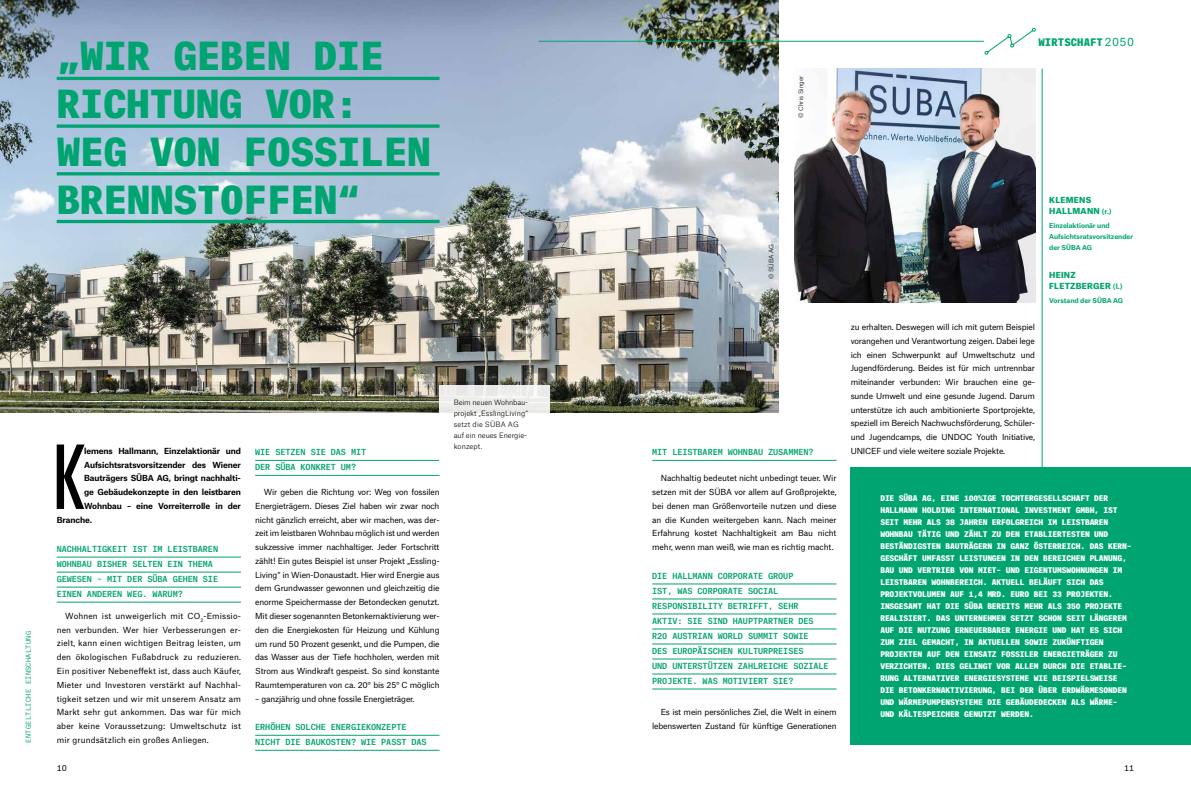
<style>
.page{position:relative;width:1191px;height:794px;background:#fff}
.page>*{position:absolute;margin:0;border:0;box-sizing:border-box;transform-origin:0 0}
.t1{font:500 92px "Tungsten";color:#000}
.t2{font:900 37.1px/47.7px "Atlas Typewriter";letter-spacing:-.01em;color:#00a470}
.t3{font:900 10px "Atlas Typewriter";letter-spacing:.005em;color:#00a470}
.t4{font:8px/13.8px "Atlas Grotesk";letter-spacing:-.02em;color:#000;text-align:justify}
.t5{font:500 8px/15px "Atlas Typewriter";letter-spacing:-.01em;color:#00a470}
.t6{font:700 8px "Atlas Grotesk";letter-spacing:-.01em;color:#000}
.t7{font:900 8px/11px "Atlas Grotesk";letter-spacing:.03em;color:#00a470}
.t8{font:8px "Atlas Typewriter";color:#000}
.t9{font:900 7.5px/12px "Atlas Typewriter";letter-spacing:-.02em;color:#fff}
.t10{font:300 7px/11px "Atlas Grotesk";color:#000}
.t11{font:700 6.5px/11px "Atlas Grotesk";letter-spacing:-.005em;color:#00a470}
.t12{font:6.5px "Atlas Typewriter";letter-spacing:.05em;color:#00a470}
.t13{font:300 6px "Atlas Grotesk";color:#000}
.s1{font-weight:400;font-size:11px}
.s2{font-weight:700;font-size:7px}
</style>
<div class="page">
<img style="left:0;top:0;width:779px;height:413px">
<div style="left:850px;top:467px;width:341px;height:278px;background:#00a470"></div>
<img style="left:794px;top:69px;width:241px;height:233px">
<hr style="left:1041px;top:69px;width:1px;height:673px;background:#00a470">
<hr style="left:57px;top:77px;width:382px;height:3px;background:#00a470">
<svg style="left:57px;top:124px;width:382px;height:4px;background:#1ca881"></svg>
<hr style="left:57px;top:172px;width:382px;height:3px;background:#00a470">
<hr style="left:57px;top:220px;width:382px;height:3px;background:#00a470">
<hr style="left:57px;top:557px;width:184px;height:1px;background:#00a470">
<hr style="left:57px;top:572px;width:184px;height:1px;background:#00a470">
<hr style="left:57px;top:587px;width:184px;height:1px;background:#00a470">
<hr style="left:57px;top:602px;width:184px;height:1px;background:#00a470">
<hr style="left:255px;top:460px;width:184px;height:1px;background:#00a470">
<hr style="left:255px;top:475px;width:184px;height:1px;background:#00a470">
<hr style="left:255px;top:735px;width:184px;height:1px;background:#00a470">
<hr style="left:255px;top:750px;width:184px;height:1px;background:#00a470">
<hr style="left:652px;top:460px;width:184px;height:1px;background:#00a470">
<hr style="left:652px;top:583px;width:184px;height:1px;background:#00a470">
<hr style="left:652px;top:598px;width:184px;height:1px;background:#00a470">
<hr style="left:652px;top:613px;width:184px;height:1px;background:#00a470">
<hr style="left:652px;top:628px;width:184px;height:1px;background:#00a470">
<hr style="left:652px;top:643px;width:184px;height:1px;background:#00a470">
<hr style="left:652px;top:658px;width:184px;height:1px;background:#00a470">
<hr style="left:652px;top:673px;width:184px;height:1px;background:#00a470">
<hr style="left:652px;top:688px;width:184px;height:1px;background:#00a470">
<hr style="left:539px;top:41px;width:445px;height:1px;background:#00a470">
<div style="left:978px;top:22px;width:63px;height:39px;background:#fff"></div>
<svg style="left:984px;top:28px;width:52px;height:27px"></svg>
<div style="left:439px;top:385px;width:110px;height:83px;background:linear-gradient(to bottom,#ededec,#fff)"></div>
<p class="t12" style="left:23px;top:743px;width:113px;rotate:-90deg">ENTGELTLICHE EINSCHALTUNG</p>
<h2 class="t2" style="left:57px;top:28px;width:376px">„WIR GEBEN DIE<br>RICHTUNG VOR:<br>WEG VON FOSSILEN<br>BRENNSTOFFEN“</h2>
<h1 class="t1" style="left:53px;top:429px;width:33px">K</h1>
<p class="t6" style="left:84px;top:444px;width:158px">lemens Hallmann, Einzelaktionär und</p>
<p class="t6" style="left:84px;top:458px;width:158px">Aufsichtsratsvorsitzender des Wiener</p>
<p class="t6" style="left:84px;top:472px;width:158px">Bauträgers SÜBA AG, bringt nachhalti-</p>
<p class="t6" style="left:84px;top:485px;width:158px">ge Gebäudekonzepte in den leistbaren</p>
<p class="t6" style="left:84px;top:499px;width:158px">Wohnbau – eine Vorreiterrolle in der</p>
<p class="t6" style="left:57px;top:513px;width:37px">Branche.</p>
<p class="t5" style="left:57px;top:540px;width:163px">NACHHALTIGKEIT IST IM LEISTBAREN<br>WOHNBAU BISHER SELTEN EIN THEMA<br>GEWESEN – MIT DER SÜBA GEHEN SIE<br>EINEN ANDEREN WEG. WARUM?</p>
<p class="t4" style="left:57px;top:608px;width:186px;text-indent:9px">Wohnen ist unweigerlich mit CO<sub>2</sub>-Emissio&shy;nen verbunden. Wer hier Verbesserungen er&shy;zielt, kann einen wichtigen Beitrag leisten, um den ökologischen Fußabdruck zu reduzieren.<br>Ein positiver Nebeneffekt ist, dass auch Käufer, Mieter und Investoren verstärkt auf Nachhal&shy;tigkeit setzen und wir mit unserem Ansatz am Markt sehr gut ankommen. Das war für mich aber keine Voraussetzung: Umweltschutz ist mir grundsätzlich ein großes Anliegen.</p>
<p class="t5" style="left:255px;top:444px;width:112px">WIE SETZEN SIE DAS MIT<br>DER SÜBA KONKRET UM?</p>
<p class="t4" style="left:255px;top:484px;width:186px;text-indent:9px">Wir geben die Richtung vor: Weg von fossilen Energieträgern. Dieses Ziel haben wir zwar noch nicht gänzlich erreicht, aber wir machen, was der&shy;zeit im leistbaren Wohnbau möglich ist und werden sukzessive immer nachhaltiger. Jeder Fortschritt zählt! Ein gutes Beispiel ist unser Projekt „Essling-Living“ in Wien-Donaustadt. Hier wird Energie aus dem Grundwasser gewonnen und gleichzeitig die enorme Speichermasse der Betondecken genutzt.<br>Mit dieser sogenannten Betonkernaktivierung wer&shy;den die Energiekosten für Heizung und Kühlung um rund 50 Prozent gesenkt, und die Pumpen, die das Wasser aus der Tiefe hochholen, werden mit Strom aus Windkraft gespeist. So sind konstante Raumtemperaturen von ca. 20° bis 25° C möglich</p>
<p class="t4" style="left:255px;top:690px;width:161px">– ganzjährig und ohne fossile Energieträger.</p>
<p class="t5" style="left:255px;top:719px;width:173px">ERHÖHEN SOLCHE ENERGIEKONZEPTE<br>NICHT DIE BAUKOSTEN? WIE PASST DAS</p>
<p class="t10" style="left:454px;top:396px;width:76px">Beim neuen Wohnbau&shy;projekt „EsslingLiving“ setzt die SÜBA AG auf ein neues Energie&shy;konzept.</p>
<p class="t13" style="left:796px;top:118px;width:44px;rotate:-90deg">© Chris Singer</p>
<p class="t3" style="left:1038px;top:34px;width:97px">WIRTSCHAFT<span class="s1">2050</span></p>
<p class="t13" style="left:766px;top:279px;width:37px;rotate:-90deg">© SÜBA AG</p>
<p class="t5" style="left:652px;top:444px;width:163px">MIT LEISTBAREM WOHNBAU ZUSAMMEN?</p>
<p class="t4" style="left:652px;top:470px;width:186px;text-indent:9px">Nachhaltig bedeutet nicht unbedingt teuer. Wir setzen mit der SÜBA vor allem auf Großprojekte, bei denen man Größenvorteile nutzen und diese an die Kunden weitergeben kann. Nach meiner Erfahrung kostet Nachhaltigkeit am Bau nicht mehr, wenn man weiß, wie man es richtig macht.</p>
<p class="t5" style="left:652px;top:567px;width:178px">DIE HALLMANN CORPORATE GROUP<br>IST, WAS CORPORATE SOCIAL<br>RESPONSIBILITY BETRIFFT, SEHR<br>AKTIV: SIE SIND HAUPTPARTNER DES<br>R20 AUSTRIAN WORLD SUMMIT SOWIE<br>DES EUROPÄISCHEN KULTURPREISES<br>UND UNTERSTÜTZEN ZAHLREICHE SOZIALE<br>PROJEKTE. WAS MOTIVIERT SIE?</p>
<p class="t4" style="left:652px;top:704px;width:186px;text-align:right">Es ist mein persönliches Ziel, die Welt in einem lebenswerten Zustand für künftige Generationen</p>
<p class="t4" style="left:850px;top:319px;width:186px">zu erhalten. Deswegen will ich mit gutem Beispiel vorangehen und Verantwortung zeigen. Dabei lege ich einen Schwerpunkt auf Umweltschutz und Jugendförderung. Beides ist für mich untrennbar miteinander verbunden: Wir brauchen eine ge&shy;sunde Umwelt und eine gesunde Jugend. Darum unterstütze ich auch ambitionierte Sportprojekte, speziell im Bereich Nachwuchsförderung, Schüler&shy;und Jugendcamps, die UNDOC Youth Initiative, UNICEF und viele weitere soziale Projekte.</p>
<p class="t7" style="left:1049px;top:194px;width:64px">KLEMENS<br>HALLMANN <span class="s2">(r.)</span></p>
<p class="t11" style="left:1049px;top:219px;width:86px">Einzelaktionär und<br>Aufsichtsratsvorsitzender der SÜBA AG</p>
<p class="t7" style="left:1049px;top:268px;width:75px">HEINZ<br>FLETZBERGER <span class="s2">(l.)</span></p>
<p class="t11" style="left:1049px;top:294px;width:75px">Vorstand der SÜBA AG</p>
<p class="t9" style="left:880px;top:491px;width:253px">DIE SÜBA AG, EINE 100%IGE TOCHTERGESELLSCHAFT DER HALLMANN HOLDING INTERNATIONAL INVESTMENT GMBH, IST SEIT MEHR ALS 38 JAHREN ERFOLGREICH IM LEISTBAREN WOHNBAU TÄTIG UND ZÄHLT ZU DEN ETABLIERTESTEN UND BESTÄNDIGSTEN BAUTRÄGERN IN GANZ ÖSTERREICH. DAS KERN-GESCHÄFT UMFASST LEISTUNGEN IN DEN BEREICHEN PLANUNG, BAU UND VERTRIEB VON MIET- UND EIGENTUMSWOHNUNGEN IM LEISTBAREN WOHNBEREICH. AKTUELL BELÄUFT SICH DAS PROJEKTVOLUMEN AUF 1,4 MRD. EURO BEI 33 PROJEKTEN.<br>INSGESAMT HAT DIE SÜBA BEREITS MEHR ALS 350 PROJEKTE REALISIERT. DAS UNTERNEHMEN SETZT SCHON SEIT LÄNGEREM AUF DIE NUTZUNG ERNEUERBARER ENERGIE UND HAT ES SICH ZUM ZIEL GEMACHT, IN AKTUELLEN SOWIE ZUKÜNFTIGEN PROJEKTEN AUF DEN EINSATZ FOSSILER ENERGIETRÄGER ZU VERZICHTEN. DIES GELINGT VOR ALLEM DURCH DIE ETABLIE-RUNG ALTERNATIVER ENERGIESYSTEME WIE BEISPIELSWEISE DIE BETONKERNAKTIVIERUNG, BEI DER ÜBER ERDWÄRMESONDEN UND WÄRMEPUMPENSYSTEME DIE GEBÄUDEDECKEN ALS WÄRME-UND KÄLTESPEICHER GENUTZT WERDEN.</p>
<p class="t8" style="left:57px;top:761px;width:12px">10</p>
<p class="t8" style="left:1124px;top:761px;width:12px">11</p>
</div>
